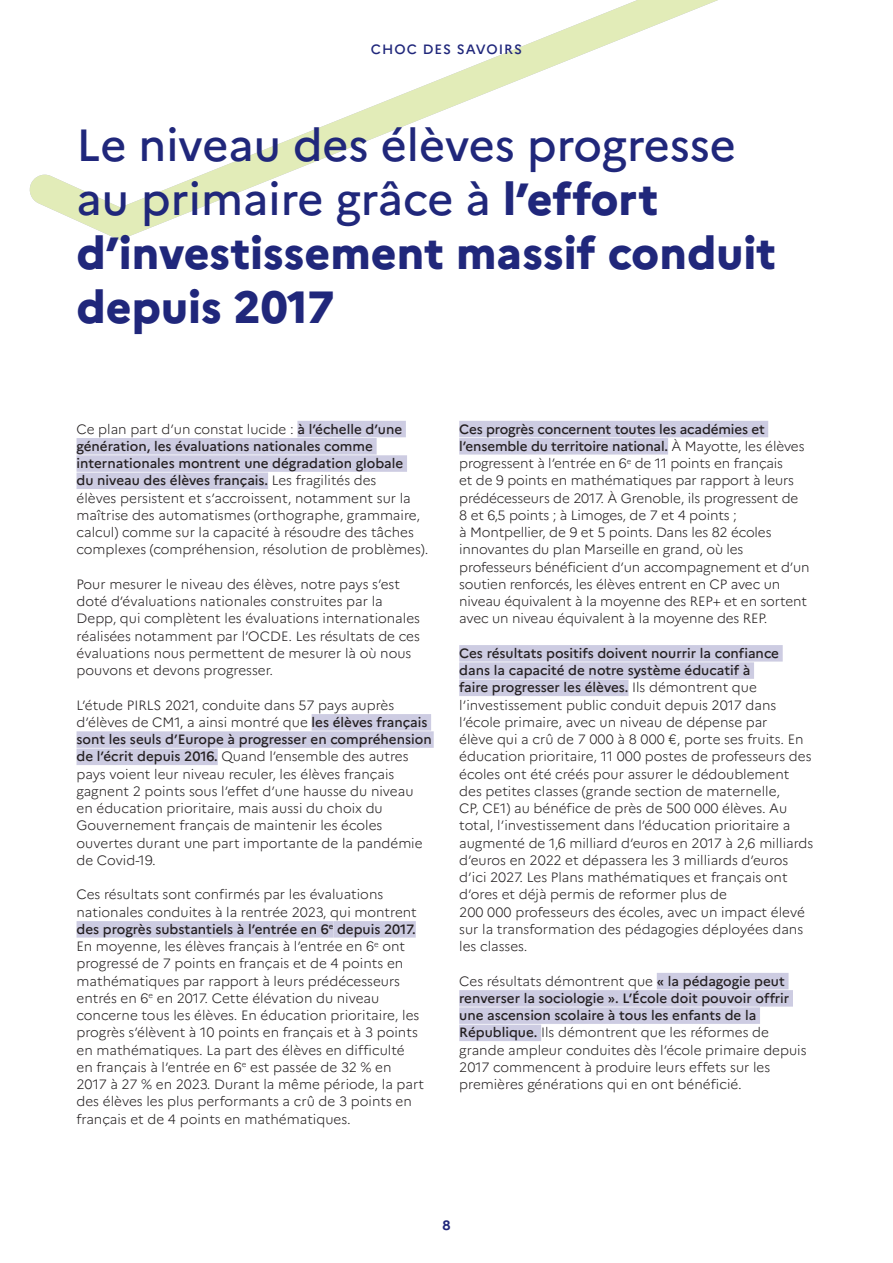
<style>
.page{position:relative;width:893px;height:1263px;background:#fff}
.page>*{position:absolute;margin:0;border:0;box-sizing:border-box;transform-origin:0 0}
.t1{font:800 45px/54px "Marianne";color:#20277b}
.t2{font:300 13.5px/17.2px "Marianne";color:#231f20}
.t3{font:500 13.5px "Marianne";letter-spacing:.075em;color:#20277b}
.t4{font:700 13.5px "Marianne";color:#20277b}
.s1{font-weight:500}
</style>
<div class="page">
<svg style="left:29px;top:0;width:689px;height:240px"></svg>
<div style="left:297px;top:421px;width:109px;height:16px;background:#cdcce2"></div>
<div style="left:77px;top:438px;width:300px;height:17px;background:#cdcce2"></div>
<div style="left:77px;top:455px;width:330px;height:17px;background:#cdcce2"></div>
<div style="left:77px;top:473px;width:191px;height:16px;background:#cdcce2"></div>
<div style="left:312px;top:714px;width:119px;height:17px;background:#cdcce2"></div>
<div style="left:77px;top:731px;width:357px;height:17px;background:#cdcce2"></div>
<div style="left:77px;top:749px;width:141px;height:16px;background:#cdcce2"></div>
<div style="left:77px;top:921px;width:252px;height:17px;background:#cdcce2"></div>
<hr style="left:329px;top:921px;width:4px;height:17px;background:#cdcce2">
<div style="left:333px;top:921px;width:83px;height:17px;background:#cdcce2"></div>
<div style="left:459px;top:421px;width:309px;height:16px;background:#cdcce2"></div>
<div style="left:459px;top:438px;width:209px;height:17px;background:#cdcce2"></div>
<div style="left:459px;top:645px;width:324px;height:17px;background:#cdcce2"></div>
<div style="left:459px;top:662px;width:295px;height:17px;background:#cdcce2"></div>
<div style="left:459px;top:680px;width:169px;height:16px;background:#cdcce2"></div>
<div style="left:657px;top:973px;width:132px;height:16px;background:#cdcce2"></div>
<div style="left:459px;top:990px;width:334px;height:17px;background:#cdcce2"></div>
<div style="left:459px;top:1007px;width:301px;height:17px;background:#cdcce2"></div>
<div style="left:459px;top:1025px;width:82px;height:16px;background:#cdcce2"></div>
<p class="t3" style="left:371px;top:39px;width:153px">CHOC DES SAVOIRS</p>
<h1 class="t1" style="left:77px;top:115px;width:701px"><span class="s1">Le niveau des élèves progresse au primaire grâce à</span> l’effort d’investissement massif conduit depuis 2017</h1>
<p class="t2" style="left:77px;top:419px;width:353px">Ce plan part d’un constat lucide : <span class="s1">à l’échelle d’une génération, les évaluations nationales comme internationales montrent une dégradation globale<br>du niveau des élèves français.</span> Les fragilités des<br>élèves persistent et s’accroissent, notamment sur la maîtrise des automatismes (orthographe, grammaire, calcul) comme sur la capacité à résoudre des tâches complexes (compréhension, résolution de problèmes).</p>
<p class="t2" style="left:77px;top:574px;width:345px">Pour mesurer le niveau des élèves, notre pays s’est doté d’évaluations nationales construites par la Depp, qui complètent les évaluations internationales réalisées notamment par l’OCDE. Les résultats de ces évaluations nous permettent de mesurer là où nous pouvons et devons progresser.</p>
<p class="t2" style="left:77px;top:695px;width:357px">L’étude PIRLS 2021, conduite dans 57 pays auprès d’élèves de CM1, a ainsi montré que <span class="s1">les élèves français sont les seuls d’Europe à progresser en compréhension de l’écrit depuis 2016.</span> Quand l’ensemble des autres pays voient leur niveau reculer, les élèves français gagnent 2 points sous l’effet d’une hausse du niveau en éducation prioritaire, mais aussi du choix du Gouvernement français de maintenir les écoles ouvertes durant une part importante de la pandémie de Covid-19.</p>
<p class="t2" style="left:77px;top:885px;width:349px">Ces résultats sont confirmés par les évaluations nationales conduites à la rentrée 2023, qui montrent <span class="s1">des progrès substantiels à l’entrée en 6</span><sup>e</sup> <span class="s1">depuis 2017.<br></span>En moyenne, les élèves français à l’entrée en 6<sup>e</sup> ont progressé de 7 points en français et de 4 points en mathématiques par rapport à leurs prédécesseurs entrés en 6<sup>e</sup> en 2017. Cette élévation du niveau concerne tous les élèves. En éducation prioritaire, les progrès s’élèvent à 10 points en français et à 3 points en mathématiques. La part des élèves en difficulté en français à l’entrée en 6<sup>e</sup> est passée de 32 % en 2017 à 27 % en 2023. Durant la même période, la part des élèves les plus performants a crû de 3 points en français et de 4 points en mathématiques.</p>
<p class="t2" style="left:459px;top:419px;width:352px"><span class="s1">Ces progrès concernent toutes les académies et l’ensemble du territoire national.</span> À Mayotte, les élèves progressent à l’entrée en 6<sup>e</sup> de 11 points en français<br>et de 9 points en mathématiques par rapport à leurs prédécesseurs de 2017. À Grenoble, ils progressent de 8 et 6,5 points ; à Limoges, de 7 et 4 points ;<br>à Montpellier, de 9 et 5 points. Dans les 82 écoles innovantes du plan Marseille en grand, où les professeurs bénéficient d’un accompagnement et d’un soutien renforcés, les élèves entrent en CP avec un niveau équivalent à la moyenne des REP+ et en sortent avec un niveau équivalent à la moyenne des REP.</p>
<p class="t2" style="left:459px;top:643px;width:356px"><span class="s1">Ces résultats positifs doivent nourrir la confiance dans la capacité de notre système éducatif à<br>faire progresser les élèves.</span> Ils démontrent que l’investissement public conduit depuis 2017 dans l’école primaire, avec un niveau de dépense par<br>élève qui a crû de 7 000 à 8 000 €, porte ses fruits. En éducation prioritaire, 11 000 postes de professeurs des écoles ont été créés pour assurer le dédoublement des petites classes (grande section de maternelle,<br>CP, CE1) au bénéfice de près de 500 000 élèves. Au total, l’investissement dans l’éducation prioritaire a augmenté de 1,6 milliard d’euros en 2017 à 2,6 milliards d’euros en 2022 et dépassera les 3 milliards d’euros d’ici 2027. Les Plans mathématiques et français ont d’ores et déjà permis de reformer plus de<br>200 000 professeurs des écoles, avec un impact élevé sur la transformation des pédagogies déployées dans les classes.</p>
<p class="t2" style="left:459px;top:971px;width:349px">Ces résultats démontrent que <span class="s1">« la pédagogie peut renverser la sociologie ». L’École doit pouvoir offrir une ascension scolaire à tous les enfants de la République.</span> Ils démontrent que les réformes de grande ampleur conduites dès l’école primaire depuis 2017 commencent à produire leurs effets sur les premières générations qui en ont bénéficié.</p>
<p class="t4" style="left:442px;top:1214px;width:10px">8</p>
</div>
